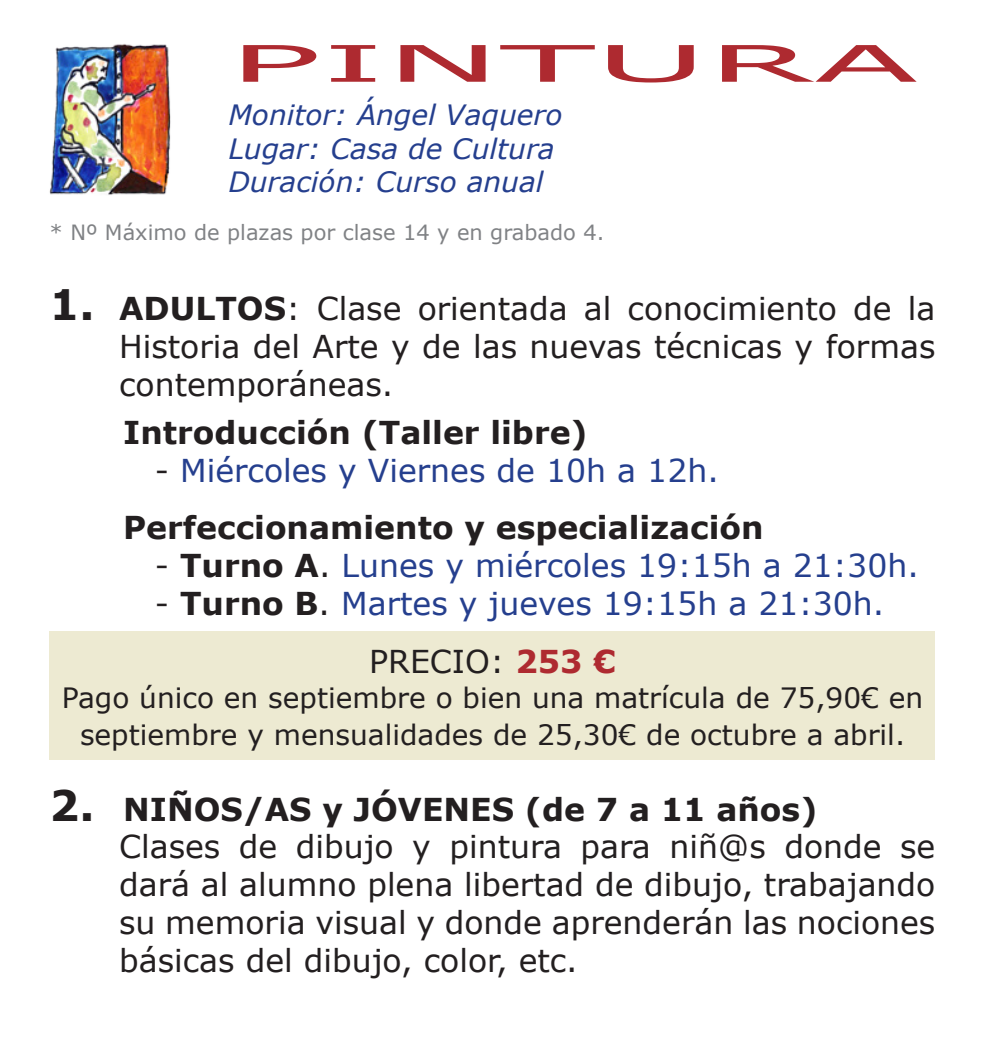
<style>
.page{position:relative;width:983px;height:1042px;background:#fff}
.page>*{position:absolute;margin:0;border:0;box-sizing:border-box;transform-origin:0 0}
.t1{font:50.4px "Verdana";color:#ae2a30;scale:3.04 1}
.t2{font:31.5px/37.8px "Verdana";color:#231f20;text-align:justify}
.t3{font:31.5px "Verdana";color:#253f8e}
.t4{font:700 31.5px "Verdana";color:#231f20}
.t5{font:28px/37.8px "Verdana";color:#231f20;text-align:center}
.t6{font:italic 28px "Verdana";color:#253f8e}
.t7{font:21px "Verdana";color:#808285}
.s1{font-weight:700;font-size:42px}
.s2{font-weight:700}
.s3{color:#231f20}
.s4{font-weight:700;color:#231f20}
.s5{font-weight:700;color:#ae2a30}
.s6{font-size:42px}
</style>
<div class="page">
<div style="left:50px;top:631px;width:885px;height:129px;background:#edead2"></div>
<img style="left:49px;top:44px;width:122px;height:151px">
<p class="t1" style="left:228px;top:29px;width:228px">PINTURA</p>
<p class="t6" style="left:228px;top:96px;width:335px">Monitor: Ángel Vaquero</p>
<p class="t6" style="left:228px;top:129px;width:328px">Lugar: Casa de Cultura</p>
<p class="t6" style="left:228px;top:163px;width:316px">Duración: Curso anual</p>
<p class="t7" style="left:50px;top:218px;width:556px">* Nº Máximo de plazas por clase 14 y en grabado 4.</p>
<p class="t2" style="left:119px;top:290px;width:817px;text-indent:-69px"><span class="s1">1.</span> <span class="s2">ADULTOS</span>: Clase orientada al conocimiento de la Historia del Arte y de las nuevas técnicas y formas contemporáneas.</p>
<p class="t4" style="left:123px;top:410px;width:466px">Introducción (Taller libre)</p>
<p class="t3" style="left:155px;top:448px;width:565px"><span class="s3">-</span> Miércoles y Viernes de 10h a 12h.</p>
<p class="t4" style="left:123px;top:505px;width:641px">Perfeccionamiento y especialización</p>
<p class="t3" style="left:155px;top:544px;width:765px"><span class="s3">-</span> <span class="s4">Turno A</span><span class="s3">.</span> Lunes y miércoles 19:15h a 21:30h.</p>
<p class="t3" style="left:155px;top:582px;width:731px"><span class="s3">-</span> <span class="s4">Turno B</span><span class="s3">.</span> Martes y jueves 19:15h a 21:30h.</p>
<p class="t2" style="left:369px;top:642px;width:248px">PRECIO: <span class="s5">253 €</span></p>
<p class="t5" style="left:62px;top:678px;width:862px">Pago único en septiembre o bien una matrícula de 75,90€ en septiembre y mensualidades de 25,30€ de octubre a abril.</p>
<p class="t4" style="left:50px;top:787px;width:769px"><span class="s6">2.</span> NIÑOS/AS y JÓVENES (de 7 a 11 años)</p>
<p class="t2" style="left:119px;top:827px;width:817px">Clases de dibujo y pintura para niñ@s donde se dará al alumno plena libertad de dibujo, trabajando su memoria visual y donde aprenderán las nociones básicas del dibujo, color, etc.</p>
</div>
